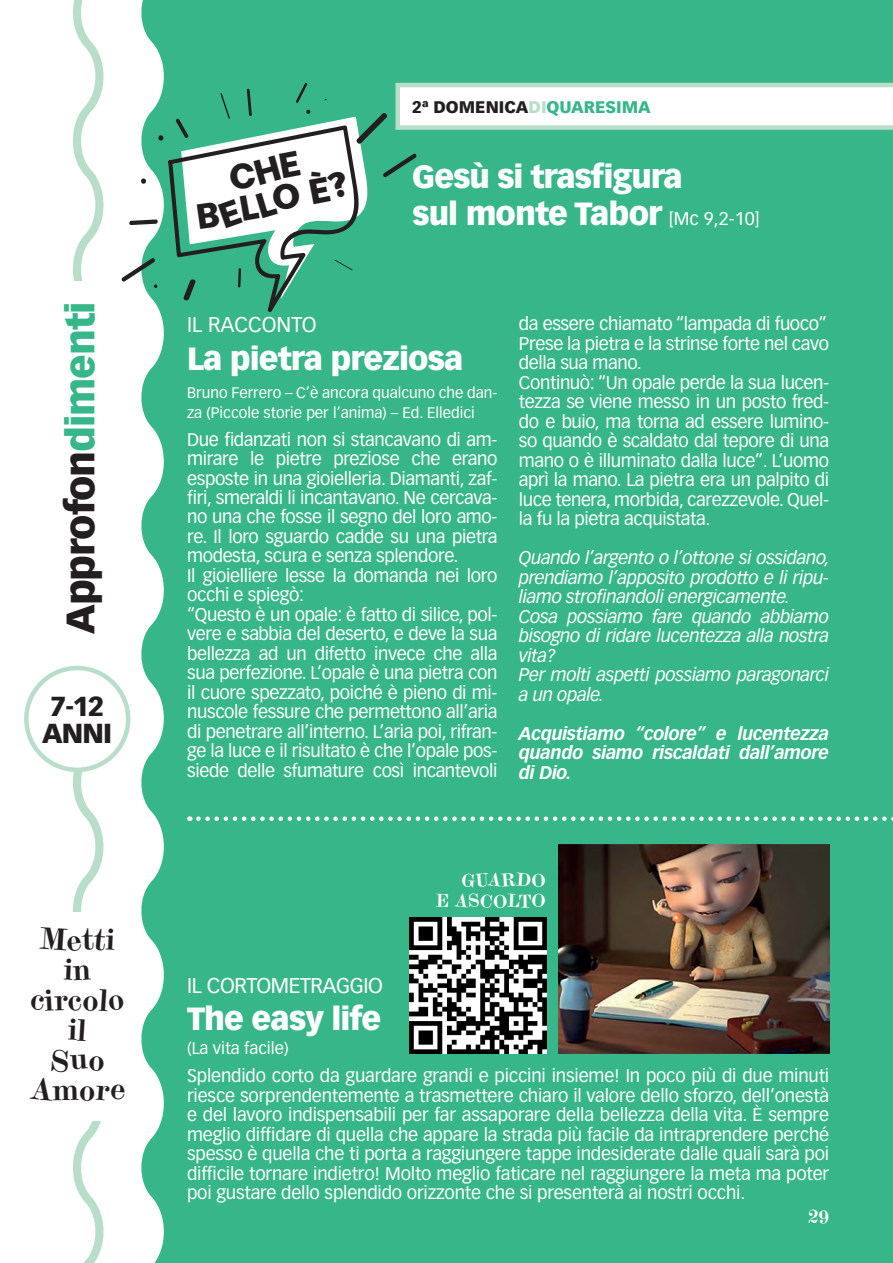
<style>
.page{position:relative;width:893px;height:1263px;background:#fff}
.page>*{position:absolute;margin:0;border:0;box-sizing:border-box;transform-origin:0 0}
.t1{font:900 39px "Vectora LT Pro";letter-spacing:-.03em;color:#231f20}
.t2{font:34.5px/32.1px "Gambado Sans Forte";color:#231f20;text-align:center}
.t3{font:900 31.5px/37.5px "Vectora LT Pro";letter-spacing:-.03em;color:#fff}
.t4{font:30px/30px "Gambado Scotch Forte";color:#231f20;text-align:center}
.t5{font:900 27px/27px "Vectora LT Pro";letter-spacing:-.03em;color:#231f20;text-align:center}
.t6{font:21px "Vectora LT Pro";letter-spacing:-.02em;color:#fff}
.t7{font:21px "Vectora LT Pro";color:#fff}
.t8{font:18px/19.5px "Vectora LT Pro";letter-spacing:-.02em;color:#fff}
.t9{font:italic 18px/19.5px "Vectora LT Pro";letter-spacing:-.02em;color:#fff}
.t10{font:italic 700 18px/19.5px "Vectora LT Pro";letter-spacing:-.02em;color:#fff;text-align:justify}
.t11{font:18px/21px "Gambado Scotch Forte";color:#fff;text-align:right}
.t12{font:900 16.5px "Vectora LT Pro";color:#231f20}
.t13{font:16.5px "Vectora LT Pro";color:#fff}
.t14{font:15px/19.5px "Vectora LT Pro";color:#fff}
.s1{color:#37b789}
.s2{color:#b8deca}
.s3{font-weight:400;font-size:18px}
</style>
<div class="page">
<div style="left:141px;top:0;width:752px;height:1263px;background:#37b789"></div>
<svg style="left:69px;top:0;width:39px;height:1263px"></svg>
<div style="left:37px;top:281px;width:73px;height:425px;background:#fff"></div>
<img style="left:558px;top:844px;width:271px;height:209px">
<div style="left:26px;top:668px;width:102px;height:102px;background:#fff;border-radius:50%"></div>
<div style="left:24px;top:666px;width:106px;height:106px;border:4px solid #b8deca;border-radius:50%"></div>
<img style="left:410px;top:917px;width:136px;height:136px">
<svg style="left:121px;top:82px;width:772px;height:231px"></svg>
<div style="left:16px;top:912px;width:121px;height:209px;background:#fff"></div>
<svg style="left:198px;top:816px;width:695px;height:11px;background:#55c29b"></svg>
<h1 class="t1" style="left:56px;top:634px;width:333px;rotate:-90deg">Approfon<span class="s1">dimenti</span></h1>
<h3 class="t5" style="left:42px;top:693px;width:72px">7-12<br>ANNI</h3>
<h3 class="t4" style="left:29px;top:925px;width:98px">Metti in circolo il<br>Suo<br>Amore</h3>
<h2 class="t2" style="left:185px;top:171px;width:157px;rotate:-13deg">CHE<br>BELLO È?</h2>
<p class="t12" style="left:412px;top:97px;width:240px">2ª DOMENICA<span class="s2">DI</span><span class="s1">QUARESIMA</span></p>
<h3 class="t3" style="left:412px;top:157px;width:349px">Gesù si trasfigura<br>sul monte Tabor <span class="s3">[Mc 9,2-10]</span></h3>
<p class="t7" style="left:187px;top:312px;width:131px">IL RACCONTO</p>
<h3 class="t3" style="left:187px;top:340px;width:278px">La pietra preziosa</h3>
<p class="t14" style="left:187px;top:383px;width:312px">Bruno Ferrero – C’è ancora qualcuno che dan&shy;za (Piccole storie per l’anima) – Ed. Elledici</p>
<p class="t8" style="left:187px;top:429px;width:312px">Due fidanzati non si stancavano di am&shy;mirare le pietre preziose che erano esposte in una gioielleria. Diamanti, zaf&shy;firi, smeraldi li incantavano. Ne cercava&shy;no una che fosse il segno del loro amo&shy;re. Il loro sguardo cadde su una pietra modesta, scura e senza splendore.<br>Il gioielliere lesse la domanda nei loro occhi e spiegò:<br>“Questo è un opale: è fatto di silice, pol&shy;vere e sabbia del deserto, e deve la sua bellezza ad un difetto invece che alla sua perfezione. L’opale è una pietra con il cuore spezzato, poiché è pieno di mi&shy;nuscole fessure che permettono all’aria di penetrare all’interno. L’aria poi, rifran&shy;ge la luce e il risultato è che l’opale pos&shy;siede delle sfumature così incantevoli</p>
<p class="t8" style="left:519px;top:314px;width:312px">da essere chiamato “lampada di fuoco” Prese la pietra e la strinse forte nel cavo della sua mano.<br>Continuò: “Un opale perde la sua lucen&shy;tezza se viene messo in un posto fred&shy;do e buio, ma torna ad essere lumino&shy;so quando è scaldato dal tepore di una mano o è illuminato dalla luce”. L’uomo aprì la mano. La pietra era un palpito di luce tenera, morbida, carezzevole. Quel&shy;la fu la pietra acquistata.</p>
<p class="t9" style="left:519px;top:548px;width:313px">Quando l’argento o l’ottone si ossidano, prendiamo l’apposito prodotto e li ripu&shy;liamo strofinandoli energicamente.<br>Cosa possiamo fare quando abbiamo bisogno di ridare lucentezza alla nostra vita?<br>Per molti aspetti possiamo paragonarci a un opale.</p>
<p class="t10" style="left:519px;top:723px;width:312px">Acquistiamo “colore” e lucentezza quando siamo riscaldati dall’amore di Dio.</p>
<p class="t11" style="left:435px;top:870px;width:112px">GUARDO<br>E ASCOLTO</p>
<p class="t6" style="left:187px;top:972px;width:197px">IL CORTOMETRAGGIO</p>
<h3 class="t3" style="left:187px;top:1000px;width:196px">The easy life</h3>
<p class="t13" style="left:187px;top:1038px;width:103px">(La vita facile)</p>
<p class="t8" style="left:187px;top:1066px;width:644px;text-align:justify">Splendido corto da guardare grandi e piccini insieme! In poco più di due minuti riesce sorprendentemente a trasmettere chiaro il valore dello sforzo, dell’onestà e del lavoro indispensabili per far assaporare della bellezza della vita. È sempre meglio diffidare di quella che appare la strada più facile da intraprendere perché spesso è quella che ti porta a raggiungere tappe indesiderate dalle quali sarà poi difficile tornare indietro! Molto meglio faticare nel raggiungere la meta ma poter poi gustare dello splendido orizzonte che si presenterà ai nostri occhi.</p>
<p class="t11" style="left:808px;top:1206px;width:23px">29</p>
</div>
